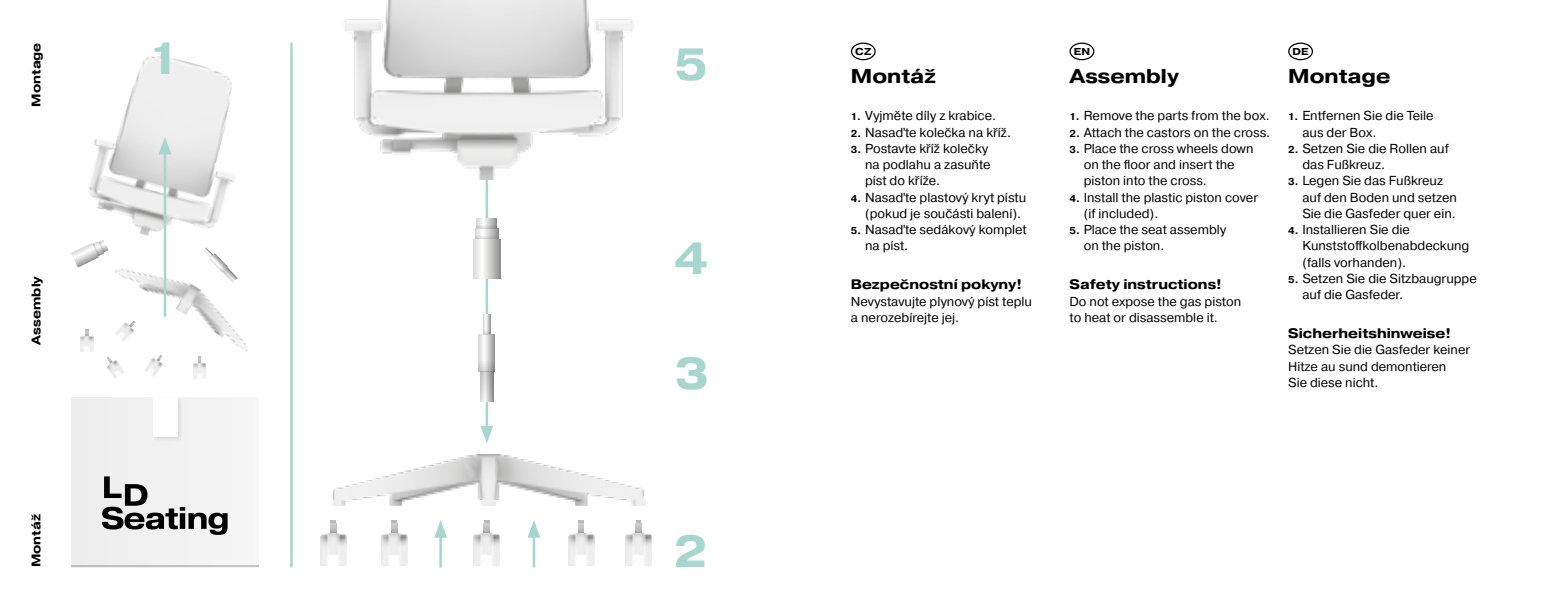
<style>
.page{position:relative;width:1560px;height:610px;background:#fff}
.page>*{position:absolute;margin:0;border:0;box-sizing:border-box;transform-origin:0 0}
.t1{font:700 45px "Pragmatica Ext";color:#a6d6cc}
.t2{font:700 20px "Pragmatica Ext";color:#000}
.t3{font:700 13.75px "Pragmatica Ext";color:#000}
.t4{font:13px/16.2px "Pragmatica";color:#000}
.t5{font:700 12.5px "Pragmatica Ext";color:#000}
.t6{font:700 10px "Pragmatica Ext";color:#000}
.s1{font-weight:700;font-size:10px}
</style>
<div class="page">
<img style="left:88px;top:56px;width:147px;height:188px">
<hr style="left:331px;top:520px;width:4px;height:25px;background:#b9b8b8">
<svg style="left:330px;top:523px;width:6px;height:10px"></svg>
<img style="left:320px;top:533px;width:26px;height:32px">
<hr style="left:636px;top:520px;width:4px;height:25px;background:#b9b8b8">
<svg style="left:635px;top:523px;width:6px;height:10px"></svg>
<img style="left:625px;top:533px;width:26px;height:32px">
<hr style="left:579px;top:520px;width:4px;height:25px;background:#b9b8b8">
<svg style="left:578px;top:523px;width:6px;height:10px"></svg>
<img style="left:568px;top:533px;width:26px;height:32px">
<hr style="left:392px;top:520px;width:4px;height:25px;background:#b9b8b8">
<svg style="left:391px;top:523px;width:6px;height:10px"></svg>
<img style="left:381px;top:533px;width:26px;height:32px">
<hr style="left:485px;top:520px;width:3px;height:25px;background:#b9b8b8">
<svg style="left:484px;top:523px;width:5px;height:10px"></svg>
<img style="left:474px;top:533px;width:25px;height:32px">
<hr style="left:532px;top:533px;width:3px;height:34px;background:#a6d6cc">
<svg style="left:528px;top:520px;width:12px;height:17px"></svg>
<hr style="left:439px;top:533px;width:3px;height:34px;background:#a6d6cc">
<svg style="left:434px;top:520px;width:13px;height:17px"></svg>
<hr style="left:485px;top:111px;width:3px;height:318px;background:#a6d6cc">
<svg style="left:480px;top:425px;width:13px;height:18px"></svg>
<img style="left:333px;top:454px;width:313px;height:51px">
<img style="left:344px;top:0;width:290px;height:180px">
<hr style="left:290px;top:43px;width:3px;height:524px;background:#a6d6cc">
<svg style="left:477px;top:218px;width:19px;height:6px"></svg>
<svg style="left:475px;top:228px;width:23px;height:7px"></svg>
<svg style="left:475px;top:235px;width:23px;height:4px"></svg>
<svg style="left:477px;top:224px;width:19px;height:4px"></svg>
<svg style="left:473px;top:239px;width:27px;height:39px"></svg>
<svg style="left:483px;top:314px;width:7px;height:15px"></svg>
<svg style="left:479px;top:334px;width:16px;height:26px"></svg>
<svg style="left:479px;top:360px;width:16px;height:11px"></svg>
<svg style="left:480px;top:371px;width:13px;height:30px"></svg>
<svg style="left:483px;top:329px;width:7px;height:5px"></svg>
<svg style="left:198px;top:356px;width:3px;height:7px"></svg>
<img style="left:193px;top:363px;width:13px;height:15px">
<img style="left:145px;top:357px;width:18px;height:20px">
<img style="left:106px;top:359px;width:18px;height:20px">
<img style="left:115px;top:244px;width:133px;height:108px">
<svg style="left:71px;top:239px;width:38px;height:28px"></svg>
<hr style="left:164px;top:150px;width:2px;height:166px;background:#a6d6cc">
<svg style="left:159px;top:137px;width:12px;height:17px"></svg>
<svg style="left:203px;top:247px;width:35px;height:35px"></svg>
<div style="left:71px;top:397px;width:188px;height:170px;background:#f1f1f1"></div>
<hr style="left:71px;top:565px;width:188px;height:2px;background:#000">
<svg style="left:102px;top:476px;width:125px;height:58px"></svg>
<div style="left:152px;top:396px;width:30px;height:45px;background:#000;opacity:.1"></div>
<div style="left:153px;top:397px;width:24px;height:39px;background:#fff"></div>
<div style="left:850px;top:43px;width:25px;height:17px;border:1px solid #000;border-radius:50%"></div>
<svg style="left:86px;top:330px;width:2px;height:6px"></svg>
<img style="left:81px;top:336px;width:12px;height:15px">
<div style="left:1069px;top:43px;width:25px;height:17px;border:1px solid #000;border-radius:50%"></div>
<div style="left:1287px;top:43px;width:25px;height:17px;border:1px solid #000;border-radius:50%"></div>
<p class="t5" style="left:28px;top:106px;width:65px;rotate:-90deg">Montage</p>
<p class="t5" style="left:28px;top:344px;width:70px;rotate:-90deg">Assembly</p>
<p class="t5" style="left:28px;top:567px;width:55px;rotate:-90deg">Montáž</p>
<h1 class="t1" style="left:147px;top:29px;width:35px">1</h1>
<h1 class="t1" style="left:674px;top:35px;width:35px">5</h1>
<h1 class="t1" style="left:674px;top:229px;width:35px">4</h1>
<h1 class="t1" style="left:675px;top:344px;width:35px">3</h1>
<h1 class="t1" style="left:673px;top:522px;width:35px">2</h1>
<p class="t6" style="left:855px;top:45px;width:18px">CZ</p>
<h2 class="t2" style="left:850px;top:63px;width:87px">Montáž</h2>
<p class="t4" style="left:850px;top:108px;width:147px"><span class="s1">1.</span> Vyjměte díly z krabice.</p>
<p class="t4" style="left:850px;top:124px;width:162px"><span class="s1">2.</span> Nasaďte kolečka na kříž.</p>
<p class="t4" style="left:865px;top:140px;width:127px;text-indent:-14px"><span class="s1">3.</span> Postavte kříž kolečky na podlahu a zasuňte píst do kříže.</p>
<p class="t4" style="left:865px;top:189px;width:163px;text-indent:-14px"><span class="s1">4.</span> Nasaďte plastový kryt pístu (pokud je součásti balení).</p>
<p class="t4" style="left:865px;top:222px;width:163px;text-indent:-14px"><span class="s1">5.</span> Nasaďte sedákový komplet na píst.</p>
<p class="t3" style="left:850px;top:275px;width:172px">Bezpečnostní pokyny!</p>
<p class="t4" style="left:850px;top:293px;width:182px">Nevystavujte plynový píst teplu a nerozebírejte jej.</p>
<p class="t6" style="left:1073px;top:45px;width:18px">EN</p>
<h2 class="t2" style="left:1069px;top:63px;width:111px">Assembly</h2>
<p class="t4" style="left:1069px;top:108px;width:202px"><span class="s1">1.</span> Remove the parts from the box.</p>
<p class="t4" style="left:1069px;top:124px;width:202px"><span class="s1">2.</span> Attach the castors on the cross.</p>
<p class="t4" style="left:1083px;top:140px;width:171px;text-indent:-14px"><span class="s1">3.</span> Place the cross wheels down on the floor and insert the piston into the cross.</p>
<p class="t4" style="left:1083px;top:189px;width:176px;text-indent:-14px"><span class="s1">4.</span> Install the plastic piston cover (if included).</p>
<p class="t4" style="left:1083px;top:222px;width:144px;text-indent:-14px"><span class="s1">5.</span> Place the seat assembly on the piston.</p>
<p class="t3" style="left:1069px;top:275px;width:154px">Safety instructions!</p>
<p class="t4" style="left:1069px;top:293px;width:173px">Do not expose the gas piston to heat or disassemble it.</p>
<p class="t6" style="left:1292px;top:45px;width:18px">DE</p>
<h2 class="t2" style="left:1287px;top:63px;width:104px">Montage</h2>
<p class="t4" style="left:1302px;top:108px;width:133px;text-indent:-14px"><span class="s1">1.</span> Entfernen Sie die Teile aus der Box.</p>
<p class="t4" style="left:1302px;top:140px;width:148px;text-indent:-14px"><span class="s1">2.</span> Setzen Sie die Rollen auf das Fußkreuz.</p>
<p class="t4" style="left:1302px;top:173px;width:156px;text-indent:-14px"><span class="s1">3.</span> Legen Sie das Fußkreuz auf den Boden und setzen<br>Sie die Gasfeder quer ein.</p>
<p class="t4" style="left:1302px;top:222px;width:168px;text-indent:-14px"><span class="s1">4.</span> Installieren Sie die<br>Kunststoffkolbenabdeckung (falls vorhanden).</p>
<p class="t4" style="left:1302px;top:270px;width:176px;text-indent:-14px"><span class="s1">5.</span> Setzen Sie die Sitzbaugruppe auf die Gasfeder.</p>
<p class="t3" style="left:1287px;top:324px;width:164px">Sicherheitshinweise!</p>
<p class="t4" style="left:1287px;top:342px;width:183px">Setzen Sie die Gasfeder keiner<br>Hitze au sund demontieren<br>Sie diese nicht.</p>
</div>
